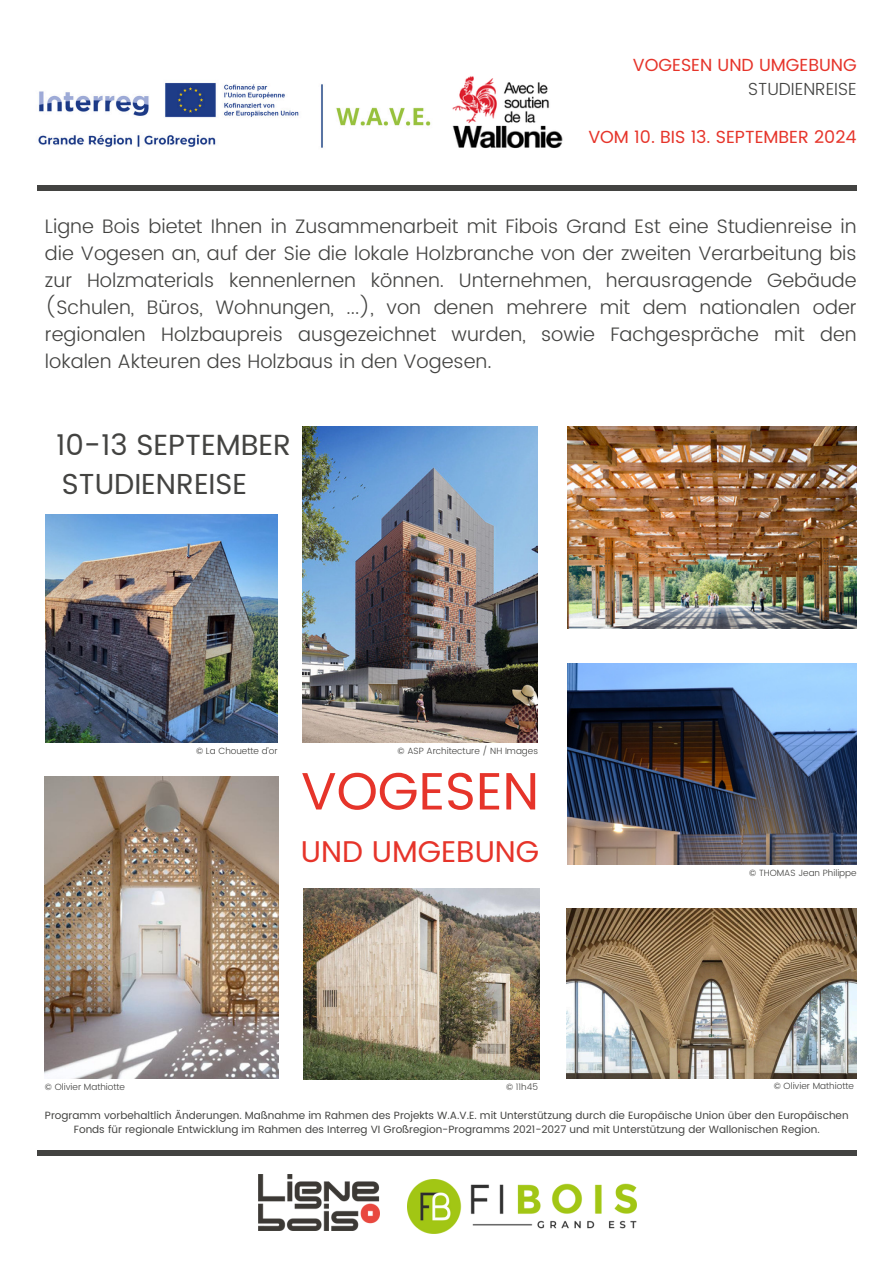
<style>
.page{position:relative;width:894px;height:1264px;background:#fff}
.page>*{position:absolute;margin:0;border:0;box-sizing:border-box;transform-origin:0 0}
.t1{font:52.5px "Poppins";color:#e6342a}
.t2{font:30px "Poppins";color:#e6342a}
.t3{font:29.1px "Poppins";color:#434341}
.t4{font:28.95px "Poppins";color:#434341}
.t5{font:300 19.5px/27px "Poppins";color:#434341;text-align:justify}
.t6{font:17.55px/23.7px "Poppins";color:#e6342a;text-align:right}
.t7{font:10.5px/14px "Poppins";color:#434341;text-align:center}
.t8{font:300 9px "Poppins";color:#434341}
.s1{font-weight:300;color:#434341}
</style>
<div class="page">
<div style="left:37px;top:1150px;width:819px;height:5px;background:#434341"></div>
<img style="left:258px;top:1174px;width:121px;height:56px">
<div style="left:37px;top:186px;width:819px;height:5px;background:#434341"></div>
<img style="left:45px;top:515px;width:232px;height:227px">
<img style="left:567px;top:426px;width:288px;height:202px">
<img style="left:45px;top:776px;width:233px;height:302px">
<img style="left:303px;top:888px;width:236px;height:191px">
<img style="left:567px;top:663px;width:288px;height:201px">
<img style="left:302px;top:426px;width:235px;height:317px">
<img style="left:566px;top:908px;width:290px;height:170px">
<img style="left:407px;top:1179px;width:229px;height:54px">
<img style="left:38px;top:82px;width:393px;height:66px">
<img style="left:452px;top:76px;width:111px;height:73px">
<p class="t6" style="left:632px;top:53px;width:225px">VOGESEN UND UMGEBUNG<br><span class="s1">STUDIENREISE</span></p>
<p class="t6" style="left:588px;top:125px;width:270px">VOM 10. BIS 13. SEPTEMBER 2024</p>
<p class="t5" style="left:45px;top:212px;width:813px">Ligne Bois bietet Ihnen in Zusammenarbeit mit Fibois Grand Est eine Studienreise in die Vogesen an, auf der Sie die lokale Holzbranche von der zweiten Verarbeitung bis zur Holzmaterials kennenlernen können. Unternehmen, herausragende Gebäude (Schulen, Büros, Wohnungen, ...), von denen mehrere mit dem nationalen oder regionalen Holzbaupreis ausgezeichnet wurden, sowie Fachgespräche mit den lokalen Akteuren des Holzbaus in den Vogesen.</p>
<p class="t3" style="left:56px;top:427px;width:237px">10-13 SEPTEMBER</p>
<p class="t4" style="left:62px;top:466px;width:187px">STUDIENREISE</p>
<h2 class="t8" style="left:196px;top:745px;width:83px">© La Chouette d’or</h2>
<h1 class="t8" style="left:397px;top:745px;width:142px">© ASP Architecture / NH Images</h1>
<p class="t1" style="left:301px;top:760px;width:239px">VOGESEN</p>
<h5 class="t2" style="left:301px;top:833px;width:240px">UND UMGEBUNG</h5>
<p class="t8" style="left:749px;top:868px;width:109px">© THOMAS Jean Philippe</p>
<p class="t8" style="left:45px;top:1081px;width:82px">© Olivier Mathiotte</p>
<p class="t8" style="left:506px;top:1081px;width:33px">© 11h45</p>
<p class="t8" style="left:773px;top:1080px;width:82px">© Olivier Mathiotte</p>
<p class="t7" style="left:45px;top:1108px;width:804px">Programm vorbehaltlich Änderungen. Maßnahme im Rahmen des Projekts W.A.V.E. mit Unterstützung durch die Europäische Union über den Europäischen<br>Fonds für regionale Entwicklung im Rahmen des Interreg VI Großregion-Programms 2021-2027 und mit Unterstützung der Wallonischen Region.</p>
</div>
